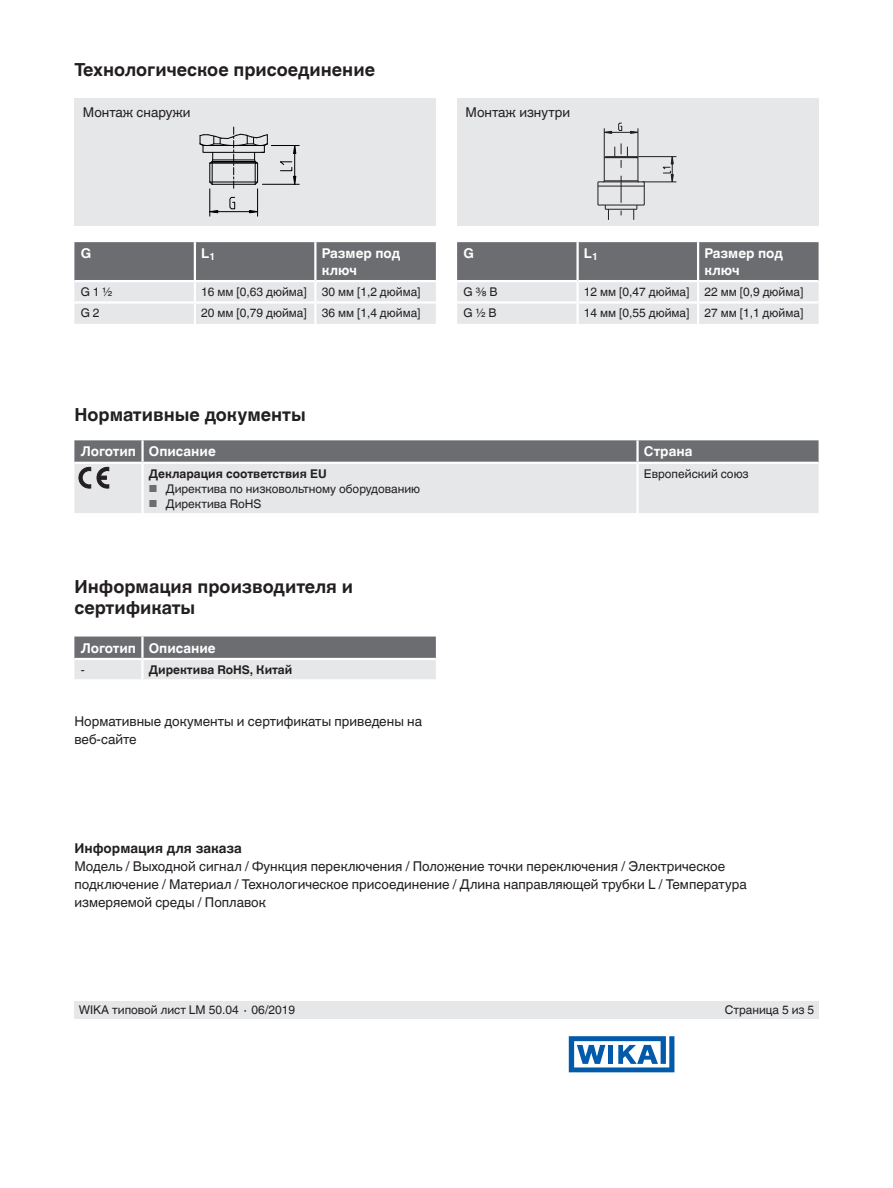
<style>
.page{position:relative;width:893px;height:1188px;background:#fff}
.page>*{position:absolute;margin:0;border:0;box-sizing:border-box;transform-origin:0 0}
.t1{font:700 18px/21px "Helvetica World";color:#231f20}
.t2{font:13.5px/18px "Helvetica World";color:#231f20}
.t3{font:700 13.5px/16.5px "Helvetica World";color:#fff}
.t4{font:700 13.5px "Helvetica World";color:#231f20}
.t5{font:12px "Helvetica World";color:#231f20}
.t6{font:700 12px "Helvetica World";color:#231f20}
.s1{font-size:10.2px;color:#6c6d70}
</style>
<div class="page">
<div style="left:74px;top:1001px;width:745px;height:17px;background:#e6e7e9"></div>
<div style="left:74px;top:99px;width:362px;height:127px;background:#e6e7e9"></div>
<div style="left:457px;top:99px;width:362px;height:127px;background:#e6e7e9"></div>
<svg style="left:199px;top:127px;width:100px;height:89px"></svg>
<svg style="left:618px;top:123px;width:4px;height:8px"></svg>
<svg style="left:605px;top:131px;width:7px;height:3px"></svg>
<svg style="left:630px;top:131px;width:8px;height:3px"></svg>
<hr style="left:604px;top:128px;width:1px;height:30px;background:#231f20">
<hr style="left:604px;top:132px;width:34px;height:1px;background:#231f20">
<svg style="left:662px;top:157px;width:12px;height:25px"></svg>
<hr style="left:638px;top:156px;width:38px;height:1px;background:#231f20">
<hr style="left:638px;top:128px;width:1px;height:30px;background:#231f20">
<hr style="left:643px;top:182px;width:33px;height:1px;background:#231f20">
<svg style="left:598px;top:143px;width:47px;height:77px"></svg>
<svg style="left:74px;top:637px;width:362px;height:42px;background:#a6a7aa"></svg>
<hr style="left:142px;top:658px;width:294px;height:2px;background:#fff">
<hr style="left:74px;top:658px;width:68px;height:2px;background:#fff">
<hr style="left:141px;top:660px;width:3px;height:19px;background:#fff">
<hr style="left:141px;top:637px;width:3px;height:21px;background:#fff">
<svg style="left:74px;top:440px;width:745px;height:73px;background:#c2c3c5"></svg>
<svg style="left:74px;top:242px;width:362px;height:82px;background:#acadb0"></svg>
<hr style="left:74px;top:301px;width:121px;height:3px;background:#fff">
<hr style="left:195px;top:301px;width:120px;height:3px;background:#fff">
<hr style="left:194px;top:304px;width:2px;height:20px;background:#fff">
<hr style="left:315px;top:301px;width:121px;height:3px;background:#fff">
<hr style="left:314px;top:304px;width:2px;height:20px;background:#fff">
<hr style="left:194px;top:242px;width:2px;height:38px;background:#fff">
<hr style="left:314px;top:242px;width:2px;height:38px;background:#fff">
<svg style="left:457px;top:242px;width:362px;height:82px;background:#b0b0b3"></svg>
<hr style="left:576px;top:304px;width:3px;height:20px;background:#fff">
<hr style="left:697px;top:304px;width:2px;height:20px;background:#fff">
<svg style="left:74px;top:1018px;width:600px;height:54px"></svg>
<h1 class="t1" style="left:74px;top:60px;width:302px">Технологическое присоединение</h1>
<p class="t2" style="left:83px;top:103px;width:109px">Монтаж снаружи</p>
<p class="t2" style="left:466px;top:103px;width:106px">Монтаж изнутри</p>
<p class="t3" style="left:81px;top:245px;width:12px">G</p>
<p class="t3" style="left:201px;top:245px;width:15px">L<sub>1</sub></p>
<p class="t3" style="left:322px;top:245px;width:80px">Размер под ключ</p>
<p class="t5" style="left:81px;top:285px;width:33px">G 1 ½</p>
<p class="t5" style="left:201px;top:285px;width:221px">16 мм [0,63 дюйма] 30 мм [1,2 дюйма]</p>
<p class="t5" style="left:81px;top:306px;width:20px">G 2</p>
<p class="t5" style="left:201px;top:306px;width:221px">20 мм [0,79 дюйма] 36 мм [1,4 дюйма]</p>
<p class="t3" style="left:463px;top:245px;width:12px">G</p>
<p class="t3" style="left:584px;top:245px;width:15px">L<sub>1</sub></p>
<p class="t3" style="left:704px;top:245px;width:80px">Размер под ключ</p>
<p class="t5" style="left:463px;top:285px;width:36px">G ⅜ B</p>
<p class="t5" style="left:584px;top:285px;width:221px">12 мм [0,47 дюйма] 22 мм [0,9 дюйма]</p>
<p class="t5" style="left:463px;top:306px;width:35px">G ½ B</p>
<p class="t5" style="left:584px;top:306px;width:221px">14 мм [0,55 дюйма] 27 мм [1,1 дюйма]</p>
<h1 class="t1" style="left:74px;top:404px;width:233px">Нормативные документы</h1>
<p class="t3" style="left:81px;top:444px;width:136px">Логотип Описание</p>
<p class="t3" style="left:644px;top:444px;width:50px">Страна</p>
<p class="t6" style="left:149px;top:467px;width:179px">Декларация соответствия EU</p>
<p class="t5" style="left:149px;top:482px;width:273px"><span class="s1">■</span> Директива по низковольтному оборудованию</p>
<p class="t5" style="left:149px;top:497px;width:114px"><span class="s1">■</span> Директива RoHS</p>
<p class="t5" style="left:644px;top:467px;width:106px">Европейский союз</p>
<h1 class="t1" style="left:74px;top:577px;width:280px">Информация производителя и сертификаты</h1>
<p class="t3" style="left:81px;top:640px;width:136px">Логотип Описание</p>
<p class="t5" style="left:81px;top:663px;width:5px">-</p>
<p class="t6" style="left:149px;top:663px;width:145px">Директива RoHS, Китай</p>
<p class="t2" style="left:74px;top:713px;width:349px">Нормативные документы и сертификаты приведены на веб-сайте</p>
<p class="t4" style="left:74px;top:840px;width:169px">Информация для заказа</p>
<p class="t2" style="left:74px;top:857px;width:674px">Модель / Выходной сигнал / Функция переключения / Положение точки переключения / Электрическое подключение / Материал / Технологическое присоединение / Длина направляющей трубки L / Температура измеряемой среды / Поплавок</p>
<p class="t5" style="left:79px;top:1003px;width:218px">WIKA типовой лист LM 50.04 ∙ 06/2019</p>
<p class="t5" style="left:725px;top:1003px;width:91px">Страница 5 из 5</p>
</div>
